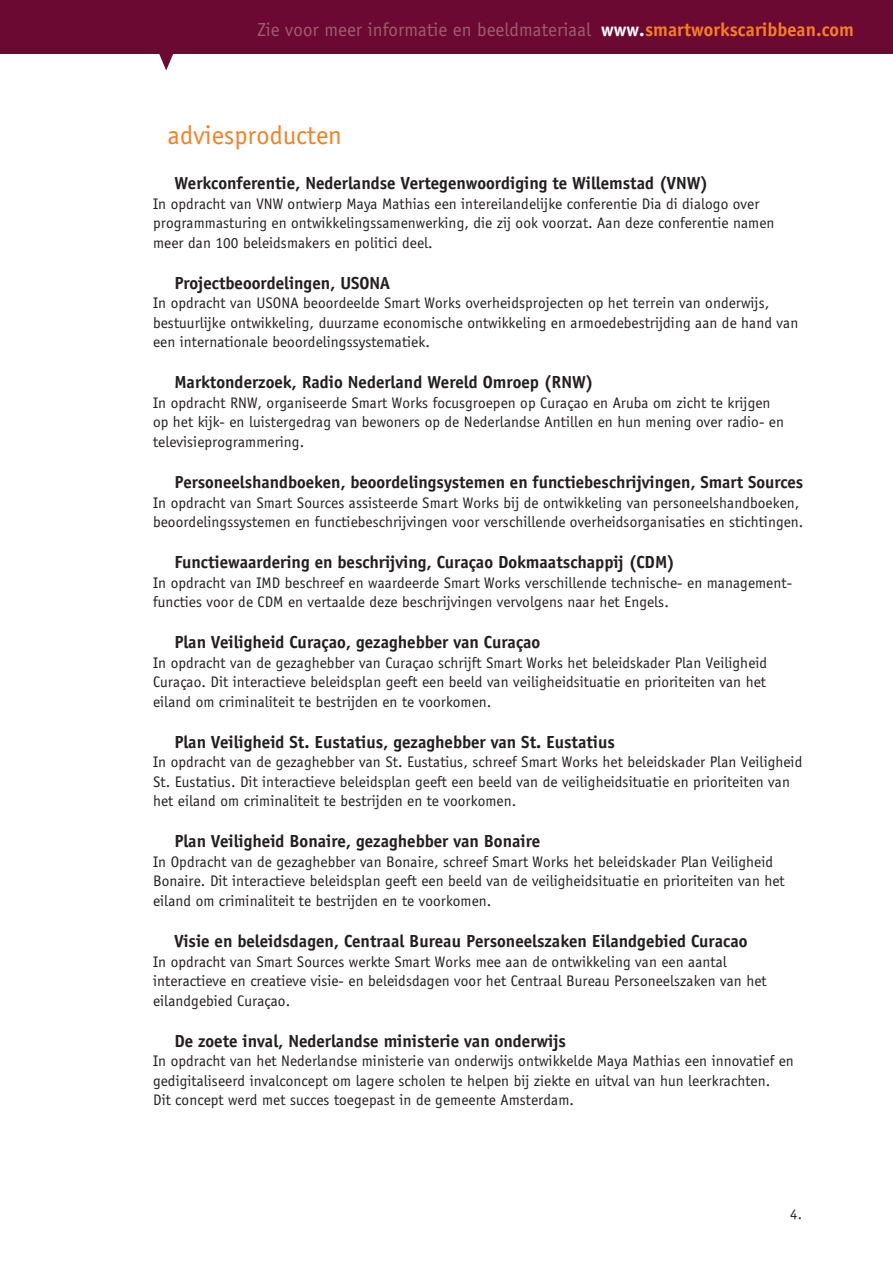
<style>
.page{position:relative;width:893px;height:1263px;background:#fff}
.page>*{position:absolute;margin:0;border:0;box-sizing:border-box;transform-origin:0 0}
.t1{font:27px "Officina Sans";letter-spacing:.005em;color:#f57f21}
.t2{font:19.5px "Officina Sans";letter-spacing:.005em;color:#9d5e6d}
.t3{font:700 18px "Officina Sans";color:#231f20}
.t4{font:700 17.85px "Officina Sans";color:#231f20}
.t5{font:15.75px/19.5px "Officina Sans";letter-spacing:.005em;color:#231f20}
.t6{font:15px "Officina Sans";color:#231f20}
.s1{font-weight:700;color:#fff}
.s2{font-weight:700;color:#f57f21}
</style>
<div class="page">
<div style="left:0;top:0;width:893px;height:53px;background:#6c0932"></div>
<svg style="left:157px;top:53px;width:19px;height:18px"></svg>
<p class="t2" style="left:257px;top:19px;width:598px">Zie voor meer informatie en beeldmateriaal <span class="s1">www.</span><span class="s2">smartworkscaribbean.com</span></p>
<h1 class="t1" style="left:168px;top:120px;width:175px">adviesproducten</h1>
<p class="t3" style="left:174px;top:172px;width:535px">Werkconferentie, Nederlandse Vertegenwoordiging te Willemstad (VNW)</p>
<p class="t5" style="left:153px;top:194px;width:623px">In opdracht van VNW ontwierp Maya Mathias een intereilandelijke conferentie Dia di dialogo over programmasturing en ontwikkelingssamenwerking, die zij ook voorzat. Aan deze conferentie namen meer dan 100 beleidsmakers en politici deel.</p>
<p class="t3" style="left:174px;top:272px;width:217px">Projectbeoordelingen, USONA</p>
<p class="t5" style="left:153px;top:293px;width:647px">In opdracht van USONA beoordeelde Smart Works overheidsprojecten op het terrein van onderwijs, bestuurlijke ontwikkeling, duurzame economische ontwikkeling en armoedebestrijding aan de hand van een internationale beoordelingssystematiek.</p>
<p class="t3" style="left:174px;top:372px;width:421px">Marktonderzoek, Radio Nederland Wereld Omroep (RNW)</p>
<p class="t5" style="left:153px;top:393px;width:632px">In opdracht RNW, organiseerde Smart Works focusgroepen op Curaçao en Aruba om zicht te krijgen op het kijk- en luistergedrag van bewoners op de Nederlandse Antillen en hun mening over radio- en televisieprogrammering.</p>
<p class="t4" style="left:174px;top:471px;width:630px">Personeelshandboeken, beoordelingsystemen en functiebeschrijvingen, Smart Sources</p>
<p class="t5" style="left:153px;top:493px;width:652px">In opdracht van Smart Sources assisteerde Smart Works bij de ontwikkeling van personeelshandboeken, beoordelingssystemen en functiebeschrijvingen voor verschillende overheidsorganisaties en stichtingen.</p>
<p class="t3" style="left:174px;top:551px;width:502px">Functiewaardering en beschrijving, Curaçao Dokmaatschappij (CDM)</p>
<p class="t5" style="left:153px;top:573px;width:639px">In opdracht van IMD beschreef en waardeerde Smart Works verschillende technische- en management&shy;functies voor de CDM en vertaalde deze beschrijvingen vervolgens naar het Engels.</p>
<p class="t3" style="left:174px;top:631px;width:367px">Plan Veiligheid Curaçao, gezaghebber van Curaçao</p>
<p class="t5" style="left:153px;top:653px;width:616px;text-align:justify">In opdracht van de gezaghebber van Curaçao schrijft Smart Works het beleidskader Plan Veiligheid Curaçao. Dit interactieve beleidsplan geeft een beeld van veiligheidsituatie en prioriteiten van het eiland om criminaliteit te bestrijden en te voorkomen.</p>
<p class="t3" style="left:174px;top:731px;width:442px">Plan Veiligheid St. Eustatius, gezaghebber van St. Eustatius</p>
<p class="t5" style="left:153px;top:752px;width:651px">In opdracht van de gezaghebber van St. Eustatius, schreef Smart Works het beleidskader Plan Veiligheid<br>St. Eustatius. Dit interactieve beleidsplan geeft een beeld van de veiligheidsituatie en prioriteiten van het eiland om criminaliteit te bestrijden en te voorkomen.</p>
<p class="t3" style="left:174px;top:831px;width:367px">Plan Veiligheid Bonaire, gezaghebber van Bonaire</p>
<p class="t5" style="left:153px;top:852px;width:633px">In Opdracht van de gezaghebber van Bonaire, schreef Smart Works het beleidskader Plan Veiligheid<br>Bonaire. Dit interactieve beleidsplan geeft een beeld van de veiligheidsituatie en prioriteiten van het eiland om criminaliteit te bestrijden en te voorkomen.</p>
<p class="t3" style="left:174px;top:930px;width:575px">Visie en beleidsdagen, Centraal Bureau Personeelszaken Eilandgebied Curacao</p>
<p class="t5" style="left:153px;top:952px;width:615px">In opdracht van Smart Sources werkte Smart Works mee aan de ontwikkeling van een aantal interactieve en creatieve visie- en beleidsdagen voor het Centraal Bureau Personeelszaken van het eilandgebied Curaçao.</p>
<p class="t3" style="left:174px;top:1030px;width:393px">De zoete inval, Nederlandse ministerie van onderwijs</p>
<p class="t5" style="left:153px;top:1051px;width:642px">In opdracht van het Nederlandse ministerie van onderwijs ontwikkelde Maya Mathias een innovatief en gedigitaliseerd invalconcept om lagere scholen te helpen bij ziekte en uitval van hun leerkrachten.<br>Dit concept werd met succes toegepast in de gemeente Amsterdam.</p>
<p class="t6" style="left:790px;top:1206px;width:13px">4.</p>
</div>
